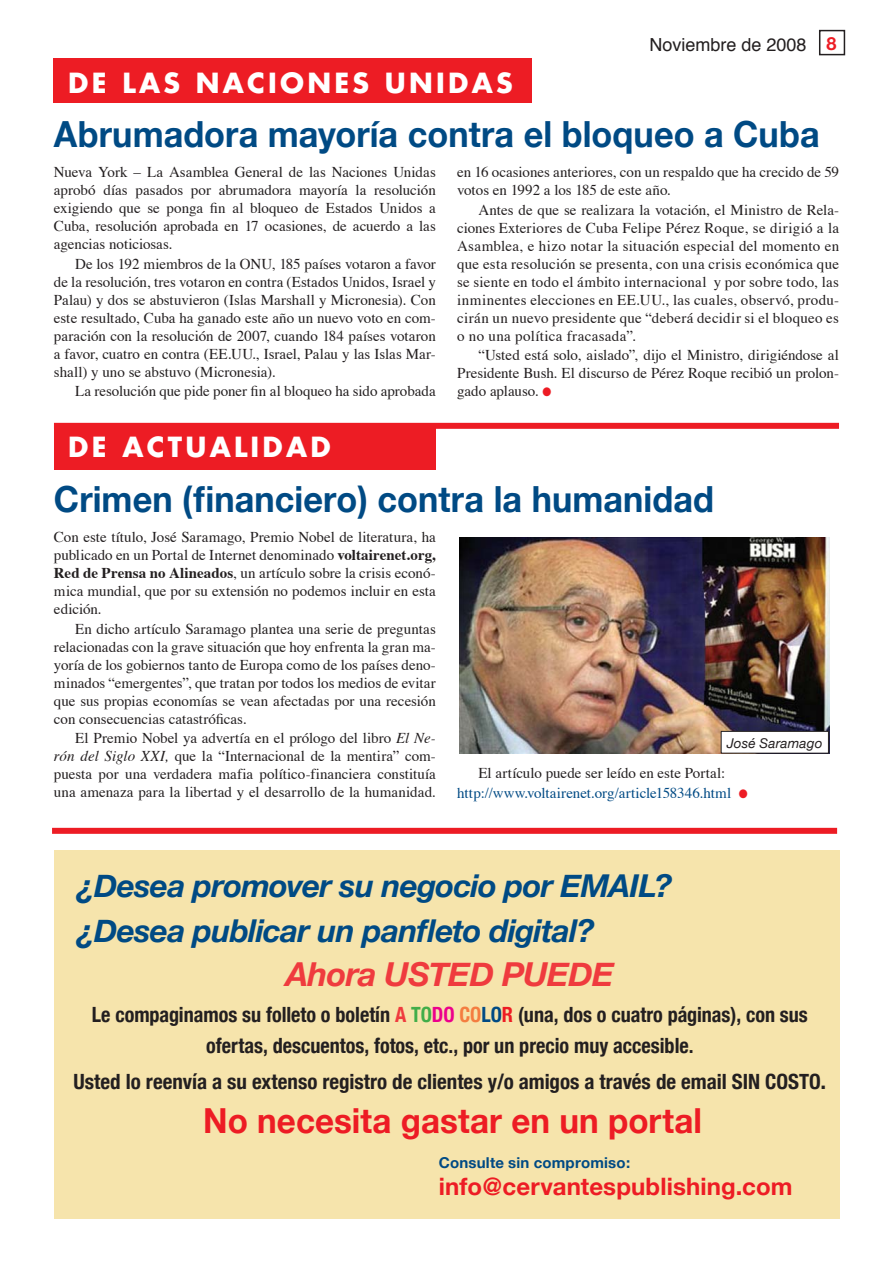
<style>
.page{position:relative;width:893px;height:1263px;background:#fff}
.page>*{position:absolute;margin:0;border:0;box-sizing:border-box;transform-origin:0 0}
.t1{font:700 36px "Helvetica Neue";color:#004a84;scale:.95 1}
.t2{font:700 34.5px "Helvetica Neue";color:#ed1c24;scale:.96 1}
.t3{font:italic 700 33px "Helvetica Neue";letter-spacing:-.02em;color:#ef3b3e}
.t4{font:italic 700 31.5px/45px "Helvetica Neue";letter-spacing:-.02em;color:#004a84}
.t5{font:700 27px "Futura";letter-spacing:.12em;color:#fff}
.t6{font:700 24px "Helvetica Neue";letter-spacing:.005em;color:#ed1c24}
.t7{font:700 condensed 21px/31.5px "Helvetica Neue";color:#231f20;text-align:center;scale:.96 1}
.t8{font:700 condensed 21px "Helvetica Neue";color:#231f20}
.t9{font:18px "Helvetica";color:#231f20}
.t10{font:15px/18px "Times";color:#231f20;text-align:justify}
.t11{font:15px/19.6px "Times";color:#004a84;text-align:center}
.t12{font:700 15px "Helvetica Neue";letter-spacing:.015em;color:#004a84}
.t13{font:italic 13.5px "Helvetica Neue";letter-spacing:.015em;color:#231f20}
.s1{font-family:"Helvetica Neue";font-weight:700;color:#ed1c24}
.s2{color:#ed1c24}
.s3{font-weight:700}
.s4{font-style:italic}
.s5{color:#231f20}
.s6{color:#ef3b3e}
.s7{color:#41ad49}
.s8{color:#ec008c}
.s9{color:#f47d40}
.s10{color:#004a84}
.s11{font-size:24px}
</style>
<div class="page">
<div style="left:819px;top:30px;width:26px;height:25px;border:2px solid #231f20"></div>
<img style="left:459px;top:538px;width:370px;height:216px">
<div style="left:721px;top:731px;width:107px;height:22px;background:#fff"></div>
<div style="left:721px;top:731px;width:108px;height:23px;border:1px solid #231f20"></div>
<div style="left:54px;top:423px;width:785px;height:6px;background:#ed1c24"></div>
<div style="left:54px;top:58px;width:478px;height:45px;background:#ed1c24"></div>
<div style="left:54px;top:423px;width:382px;height:47px;background:#ed1c24"></div>
<div style="left:52px;top:828px;width:785px;height:6px;background:#ed1c24"></div>
<div style="left:54px;top:851px;width:785px;height:368px;background:#f6e4ac"></div>
<p class="t9" style="left:649px;top:37px;width:189px">Noviembre de 2008 <span class="s1">8</span></p>
<h3 class="t5" style="left:68px;top:70px;width:446px">DE LAS NACIONES UNIDAS</h3>
<h1 class="t1" style="left:54px;top:112px;width:807px">Abrumadora mayoría contra el bloqueo a Cuba</h1>
<p class="t10" style="left:457px;top:164px;width:383px">en 16 ocasiones anteriores, con un respaldo que ha crecido de 59 votos en 1992 a los 185 de este año.</p>
<p class="t10" style="left:457px;top:202px;width:384px;text-indent:21px">Antes de que se realizara la votación, el Ministro de Rela&shy;ciones Exteriores de Cuba Felipe Pérez Roque, se dirigió a la Asamblea, e hizo notar la situación especial del momento en que esta resolución se presenta, con una crisis económica que se siente en todo el ámbito internacional y por sobre todo, las inminentes elecciones en EE.UU., las cuales, observó, produ&shy;cirán un nuevo presidente que “deberá decidir si el bloqueo es o no una política fracasada”.</p>
<p class="t10" style="left:457px;top:348px;width:383px;text-indent:21px">“Usted está solo, aislado”, dijo el Ministro, dirigiéndose al Presidente Bush. El discurso de Pérez Roque recibió un prolon&shy;gado aplauso. <span class="s2">●</span></p>
<h3 class="t5" style="left:68px;top:435px;width:264px">DE ACTUALIDAD</h3>
<h1 class="t1" style="left:54px;top:477px;width:696px">Crimen (financiero) contra la humanidad</h1>
<p class="t10" style="left:54px;top:164px;width:383px">Nueva York – La Asamblea General de las Naciones Unidas aprobó días pasados por abrumadora mayoría la resolución exigiendo que se ponga fin al bloqueo de Estados Unidos a Cuba, resolución aprobada en 17 ocasiones, de acuerdo a las agencias noticiosas.</p>
<p class="t10" style="left:54px;top:256px;width:383px;text-indent:21px">De los 192 miembros de la ONU, 185 países votaron a favor de la resolución, tres votaron en contra (Estados Unidos, Israel y Palau) y dos se abstuvieron (Islas Marshall y Micronesia). Con este resultado, Cuba ha ganado este año un nuevo voto en com&shy;paración con la resolución de 2007, cuando 184 países votaron a favor, cuatro en contra (EE.UU., Israel, Palau y las Islas Mar&shy;shall) y uno se abstuvo (Micronesia).</p>
<p class="t10" style="left:75px;top:384px;width:362px">La resolución que pide poner fin al bloqueo ha sido aprobada</p>
<p class="t10" style="left:54px;top:529px;width:383px">Con este título, José Saramago, Premio Nobel de literatura, ha publicado en un Portal de Internet denominado <span class="s3">voltairenet.org, Red de Prensa no Alineados</span>, un artículo sobre la crisis econó&shy;mica mundial, que por su extensión no podemos incluir en esta edición.</p>
<p class="t10" style="left:54px;top:621px;width:383px;text-indent:21px">En dicho artículo Saramago plantea una serie de preguntas relacionadas con la grave situación que hoy enfrenta la gran ma&shy;yoría de los gobiernos tanto de Europa como de los países deno&shy;minados “emergentes”, que tratan por todos los medios de evitar que sus propias economías se vean afectadas por una recesión con consecuencias catastróficas.</p>
<p class="t10" style="left:54px;top:731px;width:383px;text-indent:21px">El Premio Nobel ya advertía en el prólogo del libro <span class="s4">El Ne&shy;rón del Siglo XXI,</span> que la “Internacional de la mentira” com&shy;puesta por una verdadera mafia político-financiera constituía una amenaza para la libertad y el desarrollo de la humanidad.</p>
<p class="t13" style="left:727px;top:735px;width:97px">José Saramago</p>
<p class="t11" style="left:457px;top:765px;width:292px"><span class="s5">El artículo puede ser leído en este Portal: </span>http://www.voltairenet.org/article158346.html <span class="s2">●</span></p>
<h3 class="t4" style="left:77px;top:862px;width:597px">¿Desea promover su negocio por EMAIL? ¿Desea publicar un panfleto digital?</h3>
<h3 class="t3" style="left:286px;top:954px;width:330px">Ahora USTED PUEDE</h3>
<h3 class="t7" style="left:92px;top:998px;width:747px">Le compaginamos su folleto o boletín <span class="s6">A</span> <span class="s7">TO</span><span class="s8">DO</span> <span class="s9">CO</span><span class="s10">LO</span><span class="s2">R</span> (una, dos o cuatro páginas), con sus ofertas, descuentos, fotos, etc., por un precio muy accesible.</h3>
<h3 class="t8" style="left:74px;top:1069px;width:754px">Usted lo reenvía a su extenso registro de clientes y/o amigos a través de email SIN COSTO<span class="s11">.</span></h3>
<h2 class="t2" style="left:203px;top:1100px;width:521px">No necesita gastar en un portal</h2>
<p class="t12" style="left:439px;top:1153px;width:193px">Consulte sin compromiso:</p>
<h3 class="t6" style="left:439px;top:1172px;width:355px">info@cervantespublishing.com</h3>
</div>
